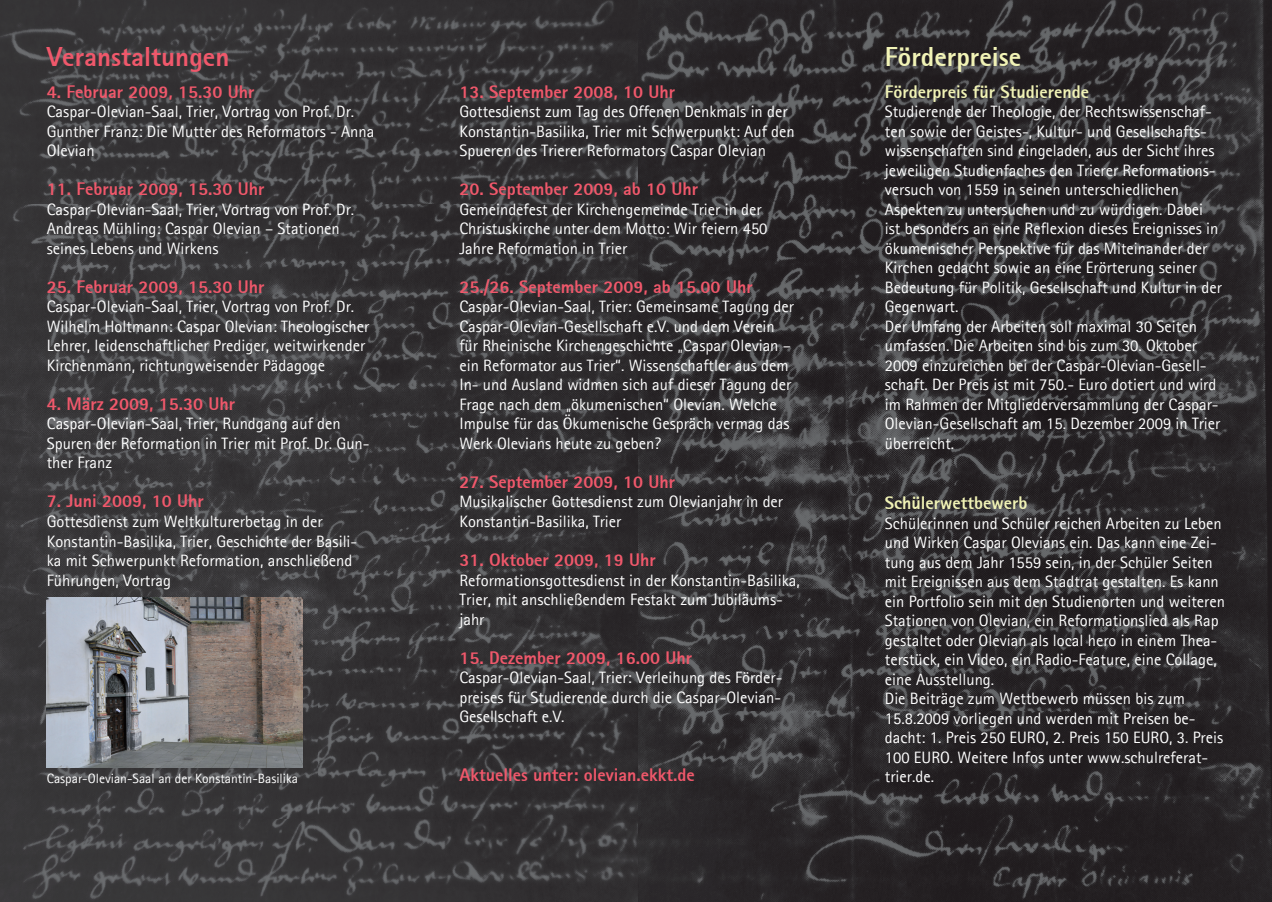
<style>
.page{position:relative;width:1272px;height:902px;background:#fff}
.page>*{position:absolute;margin:0;border:0;box-sizing:border-box;transform-origin:0 0}
.t1{font:800 27px "Agfa Rotis Sans Serif";color:#f0586b}
.t2{font:800 27px "Agfa Rotis Sans Serif";color:#f1f3b6}
.t3{font:800 18px "Agfa Rotis Sans Serif";color:#f0586b}
.t4{font:800 18px "Agfa Rotis Sans Serif";color:#f1f3b6}
.t5{font:16.5px/19.5px "Agfa Rotis Sans Serif";color:#fff}
.t6{font:13.5px "Agfa Rotis Sans Serif";color:#fff}
</style>
<div class="page">
<img style="left:0;top:0;width:1271px;height:901px">
<img style="left:47px;top:597px;width:256px;height:170px">
<h1 class="t1" style="left:47px;top:39px;width:184px">Veranstaltungen</h1>
<h1 class="t2" style="left:884px;top:39px;width:138px">Förderpreise</h1>
<p class="t3" style="left:47px;top:80px;width:209px">4. Februar 2009, 15.30 Uhr</p>
<p class="t5" style="left:47px;top:102px;width:329px">Caspar-Olevian-Saal, Trier, Vortrag von Prof. Dr.<br>Gunther Franz: Die Mutter des Reformators - Anna<br>Olevian</p>
<p class="t3" style="left:47px;top:178px;width:219px">11. Februar 2009, 15.30 Uhr</p>
<p class="t5" style="left:47px;top:199px;width:309px">Caspar-Olevian-Saal, Trier, Vortrag von Prof. Dr.<br>Andreas Mühling: Caspar Olevian – Stationen seines Lebens und Wirkens</p>
<p class="t3" style="left:47px;top:275px;width:219px">25. Februar 2009, 15.30 Uhr</p>
<p class="t5" style="left:47px;top:297px;width:324px">Caspar-Olevian-Saal, Trier, Vortrag von Prof. Dr.<br>Wilhelm Holtmann: Caspar Olevian: Theologischer Lehrer, leidenschaftlicher Prediger, weitwirkender Kirchenmann, richtungweisender Pädagoge</p>
<p class="t3" style="left:47px;top:392px;width:190px">4. März 2009, 15.30 Uhr</p>
<p class="t5" style="left:47px;top:414px;width:324px">Caspar-Olevian-Saal, Trier, Rundgang auf den<br>Spuren der Reformation in Trier mit Prof. Dr. Gun&shy;ther Franz</p>
<p class="t3" style="left:47px;top:490px;width:159px">7. Juni 2009, 10 Uhr</p>
<p class="t5" style="left:47px;top:511px;width:312px">Gottesdienst zum Weltkulturerbetag in der Konstantin-Basilika, Trier, Geschichte der Basili&shy;ka mit Schwerpunkt Reformation, anschließend Führungen, Vortrag</p>
<p class="t6" style="left:47px;top:770px;width:253px">Caspar-Olevian-Saal an der Konstantin-Basilika</p>
<p class="t3" style="left:459px;top:80px;width:217px">13. September 2008, 10 Uhr</p>
<p class="t5" style="left:459px;top:102px;width:337px">Gottesdienst zum Tag des Offenen Denkmals in der<br>Konstantin-Basilika, Trier mit Schwerpunkt: Auf den<br>Spueren des Trierer Reformators Caspar Olevian</p>
<p class="t3" style="left:459px;top:178px;width:240px">20. September 2009, ab 10 Uhr</p>
<p class="t5" style="left:459px;top:199px;width:309px">Gemeindefest der Kirchengemeinde Trier in der<br>Christuskirche unter dem Motto: Wir feiern 450<br>Jahre Reformation in Trier</p>
<p class="t3" style="left:459px;top:275px;width:295px">25./26. September 2009, ab 15.00 Uhr</p>
<p class="t5" style="left:459px;top:297px;width:336px">Caspar-Olevian-Saal, Trier: Gemeinsame Tagung der Caspar-Olevian-Gesellschaft e.V. und dem Verein für Rheinische Kirchengeschichte „Caspar Olevian – ein Reformator aus Trier“. Wissenschaftler aus dem In- und Ausland widmen sich auf dieser Tagung der Frage nach dem „ökumenischen“ Olevian. Welche Impulse für das Ökumenische Gespräch vermag das Werk Olevians heute zu geben?</p>
<p class="t3" style="left:459px;top:470px;width:217px">27. September 2009, 10 Uhr</p>
<p class="t5" style="left:459px;top:492px;width:325px">Musikalischer Gottesdienst zum Olevianjahr in der<br>Konstantin-Basilika, Trier</p>
<p class="t3" style="left:459px;top:548px;width:198px">31. Oktober 2009, 19 Uhr</p>
<p class="t5" style="left:459px;top:570px;width:342px">Reformationsgottesdienst in der Konstantin-Basilika,<br>Trier, mit anschließendem Festakt zum Jubiläums&shy;jahr</p>
<p class="t3" style="left:459px;top:646px;width:234px">15. Dezember 2009, 16.00 Uhr</p>
<p class="t5" style="left:459px;top:667px;width:324px;text-align:justify">Caspar-Olevian-Saal, Trier: Verleihung des Förder&shy;preises für Studierende durch die Caspar-Olevian-Gesellschaft e.V.</p>
<p class="t3" style="left:459px;top:763px;width:237px">Aktuelles unter: olevian.ekkt.de</p>
<p class="t4" style="left:884px;top:80px;width:206px">Förderpreis für Studierende</p>
<p class="t5" style="left:884px;top:102px;width:338px">Studierende der Theologie, der Rechtswissenschaf&shy;ten sowie der Geistes-, Kultur- und Gesellschafts&shy;wissenschaften sind eingeladen, aus der Sicht ihres jeweiligen Studienfaches den Trierer Reformations&shy;versuch von 1559 in seinen unterschiedlichen Aspekten zu untersuchen und zu würdigen. Dabei ist besonders an eine Reflexion dieses Ereignisses in ökumenischer Perspektive für das Miteinander der Kirchen gedacht sowie an eine Erörterung seiner Bedeutung für Politik, Gesellschaft und Kultur in der Gegenwart.<br>Der Umfang der Arbeiten soll maximal 30 Seiten umfassen. Die Arbeiten sind bis zum 30. Oktober 2009 einzureichen bei der Caspar-Olevian-Gesell&shy;schaft. Der Preis ist mit 750.- Euro dotiert und wird im Rahmen der Mitgliederversammlung der Caspar-Olevian-Gesellschaft am 15. Dezember 2009 in Trier überreicht.</p>
<p class="t4" style="left:884px;top:491px;width:144px">Schülerwettbewerb</p>
<p class="t5" style="left:884px;top:513px;width:341px">Schülerinnen und Schüler reichen Arbeiten zu Leben und Wirken Caspar Olevians ein. Das kann eine Zei&shy;tung aus dem Jahr 1559 sein, in der Schüler Seiten mit Ereignissen aus dem Stadtrat gestalten. Es kann ein Portfolio sein mit den Studienorten und weiteren Stationen von Olevian, ein Reformationslied als Rap gestaltet oder Olevian als local hero in einem Thea&shy;terstück, ein Video, ein Radio-Feature, eine Collage, eine Ausstellung.<br>Die Beiträge zum Wettbewerb müssen bis zum 15.8.2009 vorliegen und werden mit Preisen be&shy;dacht: 1. Preis 250 EURO, 2. Preis 150 EURO, 3. Preis 100 EURO. Weitere Infos unter www.schulreferat&shy;trier.de.</p>
</div>
